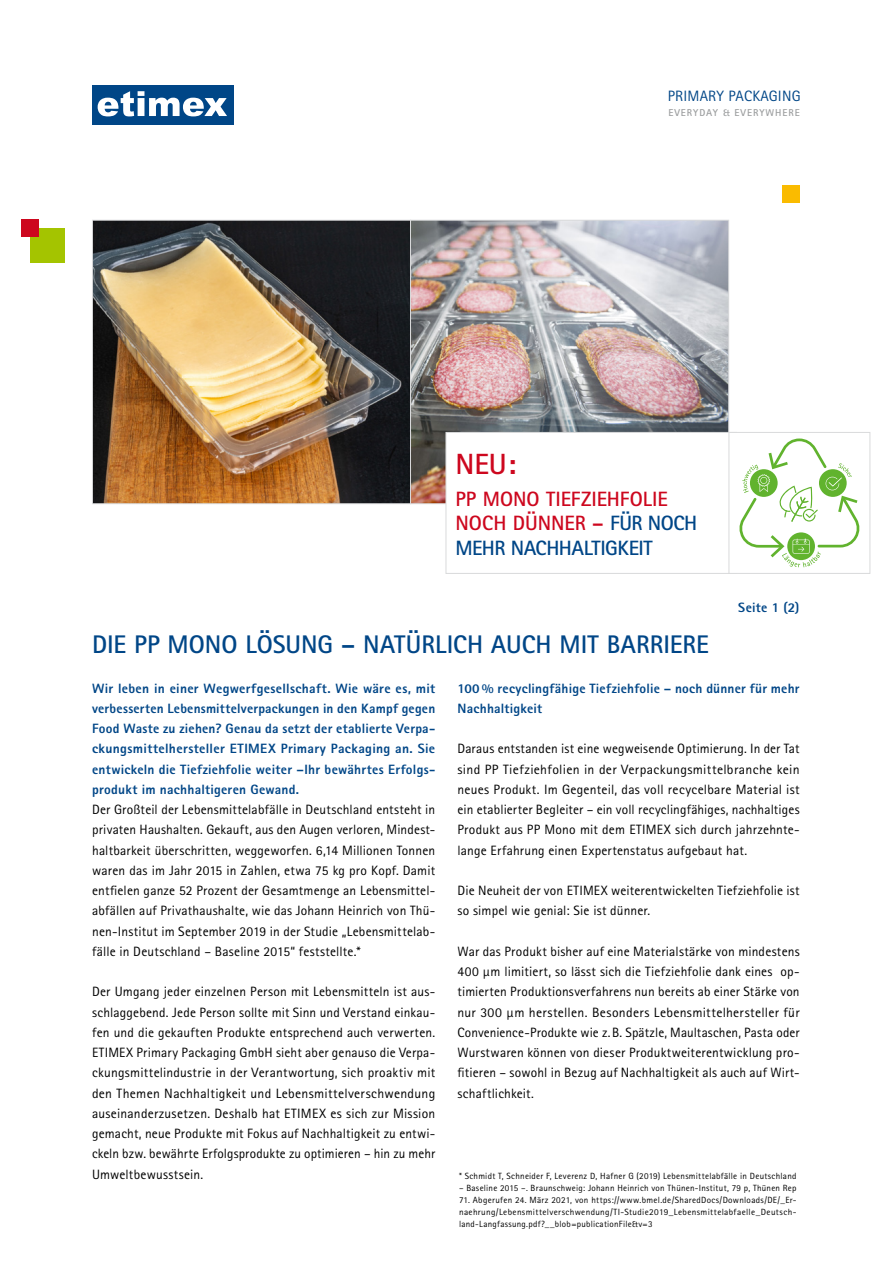
<style>
.page{position:relative;width:893px;height:1263px;background:#fff}
.page>*{position:absolute;margin:0;border:0;box-sizing:border-box;transform-origin:0 0}
.t1{font:700 29.25px "Rotis Sans Serif";color:#cd071e}
.t2{font:700 25.5px "Rotis Sans Serif";color:#004687}
.t3{font:700 20.7px/24.9px "Rotis Sans Serif";letter-spacing:-.005em;color:#cd071e}
.t4{font:15px "Rotis Sans Serif Std";letter-spacing:.01em;color:#004687}
.t5{font:13.5px/20.2px "Rotis Sans Serif Std";letter-spacing:.01em;color:#000;text-align:justify}
.t6{font:800 13.5px/20.2px "Rotis Sans Serif Std";letter-spacing:.015em;color:#004687;text-align:justify}
.t7{font:700 10.05px "Rotis Sans Serif";letter-spacing:.095em;color:#9c9e9f}
.t8{font:9px/12px "Rotis Sans Serif Std";letter-spacing:.03em;color:#000;text-align:justify}
.s1{color:#004687}
</style>
<div class="page">
<div style="left:92px;top:85px;width:142px;height:39px;background:#004687"></div>
<svg style="left:98px;top:91px;width:129px;height:25px"></svg>
<img style="left:94px;top:222px;width:315px;height:280px">
<div style="left:92px;top:220px;width:319px;height:284px;border:1px solid #d9dadb"></div>
<img style="left:412px;top:222px;width:315px;height:280px">
<div style="left:30px;top:228px;width:35px;height:35px;background:#a4c400"></div>
<div style="left:21px;top:219px;width:18px;height:18px;background:#cd071e"></div>
<div style="left:782px;top:185px;width:18px;height:17px;background:#fabb00"></div>
<div style="left:446px;top:432px;width:291px;height:142px;background:#fff;border:1px solid #d9dadb"></div>
<div style="left:729px;top:432px;width:141px;height:142px;background:#fff;border:1px solid #d9dadb"></div>
<svg style="left:739px;top:438px;width:121px;height:129px"></svg>
<p class="t4" style="left:668px;top:87px;width:134px">PRIMARY PACKAGING</p>
<p class="t7" style="left:668px;top:106px;width:133px">EVERYDAY &amp; EVERYWHERE</p>
<h1 class="t1" style="left:455px;top:445px;width:62px">NEU:</h1>
<h3 class="t3" style="left:455px;top:486px;width:243px">PP MONO TIEFZIEHFOLIE<br>NOCH DÜNNER – <span class="s1">FÜR NOCH<br>MEHR NACHHALTIGKEIT</span></h3>
<p class="t6" style="left:738px;top:597px;width:63px">Seite 1 (2)</p>
<h2 class="t2" style="left:92px;top:628px;width:618px">DIE PP MONO LÖSUNG – NATÜRLICH AUCH MIT BARRIERE</h2>
<p class="t6" style="left:92px;top:678px;width:345px">Wir leben in einer Wegwerfgesellschaft. Wie wäre es, mit verbesserten Lebensmittelverpackungen in den Kampf gegen Food Waste zu ziehen? Genau da setzt der etablierte Verpa&shy;ckungsmittelhersteller ETIMEX Primary Packaging an. Sie entwickeln die Tiefziehfolie weiter –Ihr bewährtes Erfolgs&shy;produkt im nachhaltigeren Gewand.</p>
<p class="t5" style="left:92px;top:799px;width:345px">Der Großteil der Lebensmittelabfälle in Deutschland entsteht in privaten Haushalten. Gekauft, aus den Augen verloren, Mindest&shy;haltbarkeit überschritten, weggeworfen. 6,14 Millionen Tonnen waren das im Jahr 2015 in Zahlen, etwa 75 kg pro Kopf. Damit entfielen ganze 52 Prozent der Gesamtmenge an Lebensmittel&shy;abfällen auf Privathaushalte, wie das Johann Heinrich von Thü&shy;nen-Institut im September 2019 in der Studie „Lebensmittelab&shy;fälle in Deutschland – Baseline 2015“ feststellte.*</p>
<p class="t5" style="left:92px;top:982px;width:345px">Der Umgang jeder einzelnen Person mit Lebensmitteln ist aus&shy;schlaggebend. Jede Person sollte mit Sinn und Verstand einkau&shy;fen und die gekauften Produkte entsprechend auch verwerten.<br>ETIMEX Primary Packaging GmbH sieht aber genauso die Verpa&shy;ckungsmittelindustrie in der Verantwortung, sich proaktiv mit den Themen Nachhaltigkeit und Lebensmittelverschwendung auseinanderzusetzen. Deshalb hat ETIMEX es sich zur Mission gemacht, neue Produkte mit Fokus auf Nachhaltigkeit zu entwi&shy;ckeln bzw. bewährte Erfolgsprodukte zu optimieren – hin zu mehr Umweltbewusstsein.</p>
<p class="t6" style="left:457px;top:678px;width:344px">100% recyclingfähige Tiefziehfolie – noch dünner für mehr<br>Nachhaltigkeit</p>
<p class="t5" style="left:457px;top:739px;width:344px">Daraus entstanden ist eine wegweisende Optimierung. In der Tat sind PP Tiefziehfolien in der Verpackungsmittelbranche kein neues Produkt. Im Gegenteil, das voll recycelbare Material ist ein etablierter Begleiter – ein voll recyclingfähiges, nachhaltiges Produkt aus PP Mono mit dem ETIMEX sich durch jahrzehnte&shy;lange Erfahrung einen Expertenstatus aufgebaut hat.</p>
<p class="t5" style="left:457px;top:880px;width:344px">Die Neuheit der von ETIMEX weiterentwickelten Tiefziehfolie ist so simpel wie genial: Sie ist dünner.</p>
<p class="t5" style="left:457px;top:941px;width:344px">War das Produkt bisher auf eine Materialstärke von mindestens 400 μm limitiert, so lässt sich die Tiefziehfolie dank eines op&shy;timierten Produktionsverfahrens nun bereits ab einer Stärke von nur 300 μm herstellen. Besonders Lebensmittelhersteller für Convenience-Produkte wie z.B. Spätzle, Maultaschen, Pasta oder Wurstwaren können von dieser Produktweiterentwicklung pro&shy;fitieren – sowohl in Bezug auf Nachhaltigkeit als auch auf Wirt&shy;schaftlichkeit.</p>
<p class="t8" style="left:459px;top:1169px;width:339px">* Schmidt T, Schneider F, Leverenz D, Hafner G (2019) Lebensmittelabfälle in Deutschland</p>
<p class="t8" style="left:459px;top:1181px;width:339px">– Baseline 2015 –. Braunschweig: Johann Heinrich von Thünen-Institut, 79 p, Thünen Rep</p>
<p class="t8" style="left:459px;top:1193px;width:339px">71. Abgerufen 24. März 2021, von https://www.bmel.de/SharedDocs/Downloads/DE/_Er&shy;naehrung/Lebensmittelverschwendung/TI-Studie2019_Lebensmittelabfaelle_Deutsch&shy;land-Langfassung.pdf?__blob=publicationFile&amp;v=3</p>
</div>
